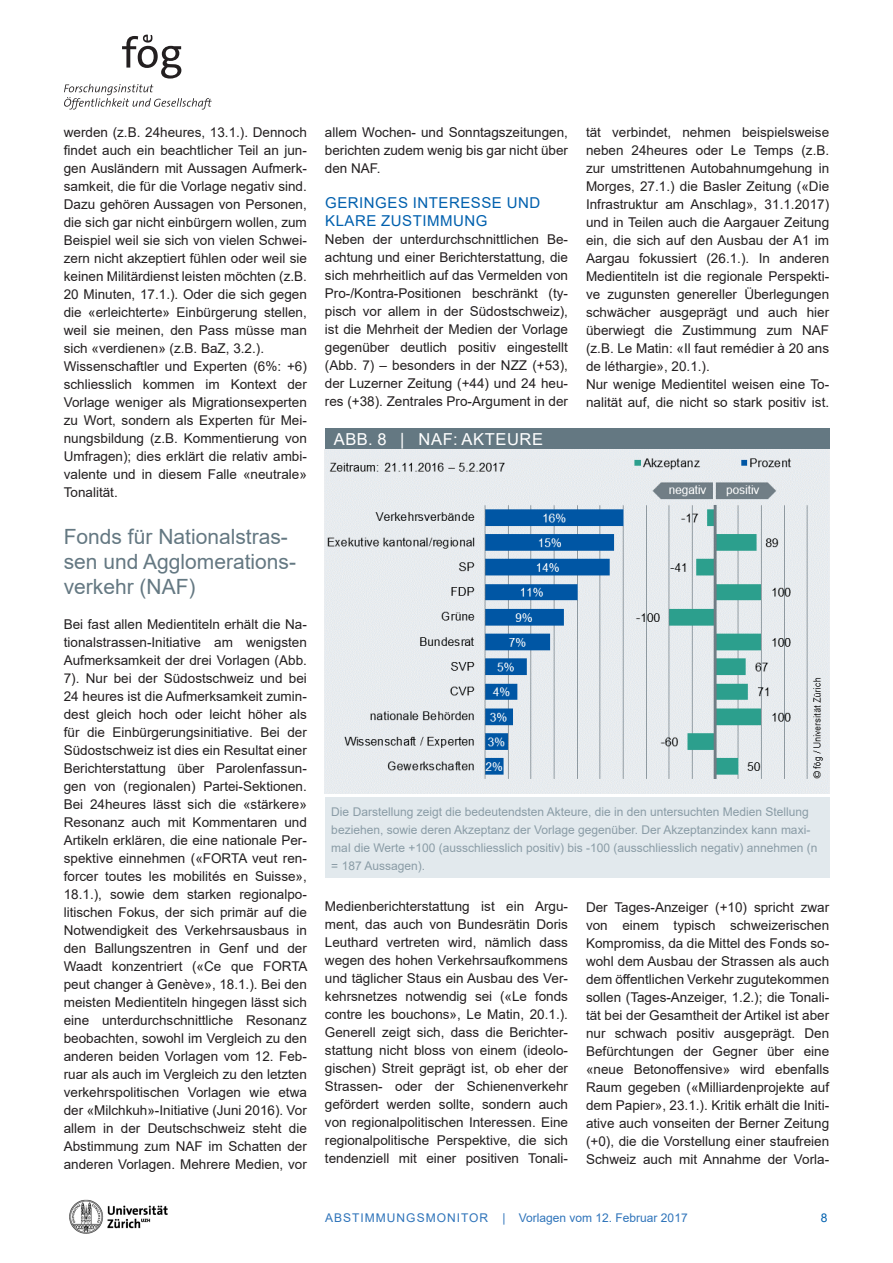
<style>
.page{position:relative;width:893px;height:1263px;background:#fff}
.page>*{position:absolute;margin:0;border:0;box-sizing:border-box;transform-origin:0 0}
.Titel{font:21px/25.2px "Arial";color:#647882}
.Box-Titel{font:16.5px "Arial";letter-spacing:.035em;color:#fff}
.T-Titel{font:15px/18px "Arial";letter-spacing:.035em;color:#0160ae}
.L-text{font:13.5px/18px "Arial";color:#231f20;text-align:justify}
.Grafik-Text{font:12px/18px "Arial";color:#8a9ca6}
.t1{font:12px "Arial";color:#2f74ba}
.t2{font:12px "Arial";color:#0160ae}
</style>
<div class="page">
<img style="left:69px;top:1199px;width:99px;height:35px">
<svg style="left:64px;top:35px;width:148px;height:74px"></svg>
<img style="left:325px;top:449px;width:504px;height:345px">
<div style="left:325px;top:428px;width:504px;height:21px;background:#647882"></div>
<div style="left:325px;top:797px;width:504px;height:80px;background:#e2e9ed"></div>
<p class="L-text" style="left:64px;top:124px;width:245px">werden (z.B. 24heures, 13.1.). Dennoch findet auch ein beachtlicher Teil an jun&shy;gen Ausländern mit Aussagen Aufmerk&shy;samkeit, die für die Vorlage negativ sind.<br>Dazu gehören Aussagen von Personen, die sich gar nicht einbürgern wollen, zum Beispiel weil sie sich von vielen Schwei&shy;zern nicht akzeptiert fühlen oder weil sie keinen Militärdienst leisten möchten (z.B.<br>20 Minuten, 17.1.). Oder die sich gegen die «erleichterte» Einbürgerung stellen, weil sie meinen, den Pass müsse man sich «verdienen» (z.B. BaZ, 3.2.).</p>
<p class="L-text" style="left:64px;top:358px;width:245px">Wissenschaftler und Experten (6%: +6) schliesslich kommen im Kontext der Vorlage weniger als Migrationsexperten zu Wort, sondern als Experten für Mei&shy;nungsbildung (z.B. Kommentierung von Umfragen); dies erklärt die relativ ambi&shy;valente und in diesem Falle «neutrale» Tonalität.</p>
<p class="Titel" style="left:64px;top:524px;width:234px">Fonds für Nationalstras&shy;sen und Agglomerations&shy;verkehr (NAF)</p>
<p class="L-text" style="left:64px;top:615px;width:245px">Bei fast allen Medientiteln erhält die Na&shy;tionalstrassen-Initiative am wenigsten Aufmerksamkeit der drei Vorlagen (Abb.<br>7). Nur bei der Südostschweiz und bei 24 heures ist die Aufmerksamkeit zumin&shy;dest gleich hoch oder leicht höher als für die Einbürgerungsinitiative. Bei der Südostschweiz ist dies ein Resultat einer Berichterstattung über Parolenfassun&shy;gen von (regionalen) Partei-Sektionen.<br>Bei 24heures lässt sich die «stärkere» Resonanz auch mit Kommentaren und Artikeln erklären, die eine nationale Per&shy;spektive einnehmen («FORTA veut ren&shy;forcer toutes les mobilités en Suisse», 18.1.), sowie dem starken regionalpo&shy;litischen Fokus, der sich primär auf die Notwendigkeit des Verkehrsausbaus in den Ballungszentren in Genf und der Waadt konzentriert («Ce que FORTA peut changer à Genève», 18.1.). Bei den meisten Medientiteln hingegen lässt sich eine unterdurchschnittliche Resonanz beobachten, sowohl im Vergleich zu den anderen beiden Vorlagen vom 12. Feb&shy;ruar als auch im Vergleich zu den letzten verkehrspolitischen Vorlagen wie etwa der «Milchkuh»-Initiative (Juni 2016). Vor allem in der Deutschschweiz steht die Abstimmung zum NAF im Schatten der anderen Vorlagen. Mehrere Medien, vor</p>
<p class="L-text" style="left:325px;top:124px;width:245px">allem Wochen- und Sonntagszeitungen, berichten zudem wenig bis gar nicht über den NAF.</p>
<p class="T-Titel" style="left:325px;top:194px;width:217px">GERINGES INTERESSE UND<br>KLARE ZUSTIMMUNG</p>
<p class="L-text" style="left:325px;top:231px;width:245px">Neben der unterdurchschnittlichen Be&shy;achtung und einer Berichterstattung, die sich mehrheitlich auf das Vermelden von Pro-/Kontra-Positionen beschränkt (ty&shy;pisch vor allem in der Südostschweiz), ist die Mehrheit der Medien der Vorlage gegenüber deutlich positiv eingestellt (Abb. 7) – besonders in der NZZ (+53), der Luzerner Zeitung (+44) und 24 heu&shy;res (+38). Zentrales Pro-Argument in der</p>
<p class="Box-Titel" style="left:334px;top:428px;width:211px">ABB. 8 | NAF: AKTEURE</p>
<p class="L-text" style="left:586px;top:124px;width:245px">tät verbindet, nehmen beispielsweise neben 24heures oder Le Temps (z.B. zur umstrittenen Autobahnumgehung in Morges, 27.1.) die Basler Zeitung («Die Infrastruktur am Anschlag», 31.1.2017) und in Teilen auch die Aargauer Zeitung ein, die sich auf den Ausbau der A1 im Aargau fokussiert (26.1.). In anderen Medientiteln ist die regionale Perspekti&shy;ve zugunsten genereller Überlegungen schwächer ausgeprägt und auch hier überwiegt die Zustimmung zum NAF (z.B. Le Matin: «Il faut remédier à 20 ans de léthargie», 20.1.).</p>
<p class="L-text" style="left:586px;top:376px;width:245px">Nur wenige Medientitel weisen eine To&shy;nalität auf, die nicht so stark positiv ist.</p>
<p class="Grafik-Text" style="left:331px;top:802px;width:488px">Die Darstellung zeigt die bedeutendsten Akteure, die in den untersuchten Medien Stellung beziehen, sowie deren Akzeptanz der Vorlage gegenüber. Der Akzeptanzindex kann maxi&shy;mal die Werte +100 (ausschliesslich positiv) bis -100 (ausschliesslich negativ) annehmen (n = 187 Aussagen).</p>
<p class="L-text" style="left:325px;top:897px;width:245px">Medienberichterstattung ist ein Argu&shy;ment, das auch von Bundesrätin Doris Leuthard vertreten wird, nämlich dass wegen des hohen Verkehrsaufkommens und täglicher Staus ein Ausbau des Ver&shy;kehrsnetzes notwendig sei («Le fonds contre les bouchons», Le Matin, 20.1.).<br>Generell zeigt sich, dass die Berichter&shy;stattung nicht bloss von einem (ideolo&shy;gischen) Streit geprägt ist, ob eher der Strassen- oder der Schienenverkehr gefördert werden sollte, sondern auch von regionalpolitischen Interessen. Eine regionalpolitische Perspektive, die sich tendenziell mit einer positiven Tonali-</p>
<p class="L-text" style="left:586px;top:898px;width:245px">Der Tages-Anzeiger (+10) spricht zwar von einem typisch schweizerischen Kompromiss, da die Mittel des Fonds so&shy;wohl dem Ausbau der Strassen als auch dem öffentlichen Verkehr zugutekommen sollen (Tages-Anzeiger, 1.2.); die Tonali&shy;tät bei der Gesamtheit der Artikel ist aber nur schwach positiv ausgeprägt. Den Befürchtungen der Gegner über eine «neue Betonoffensive» wird ebenfalls Raum gegeben («Milliardenprojekte auf dem Papier», 23.1.). Kritik erhält die Initi&shy;ative auch vonseiten der Berner Zeitung (+0), die die Vorstellung einer staufreien Schweiz auch mit Annahme der Vorla-</p>
<p class="t1" style="left:325px;top:1209px;width:364px">ABSTIMMUNGSMONITOR | Vorlagen vom 12. Februar 2017</p>
<p class="t2" style="left:821px;top:1209px;width:8px">8</p>
</div>
